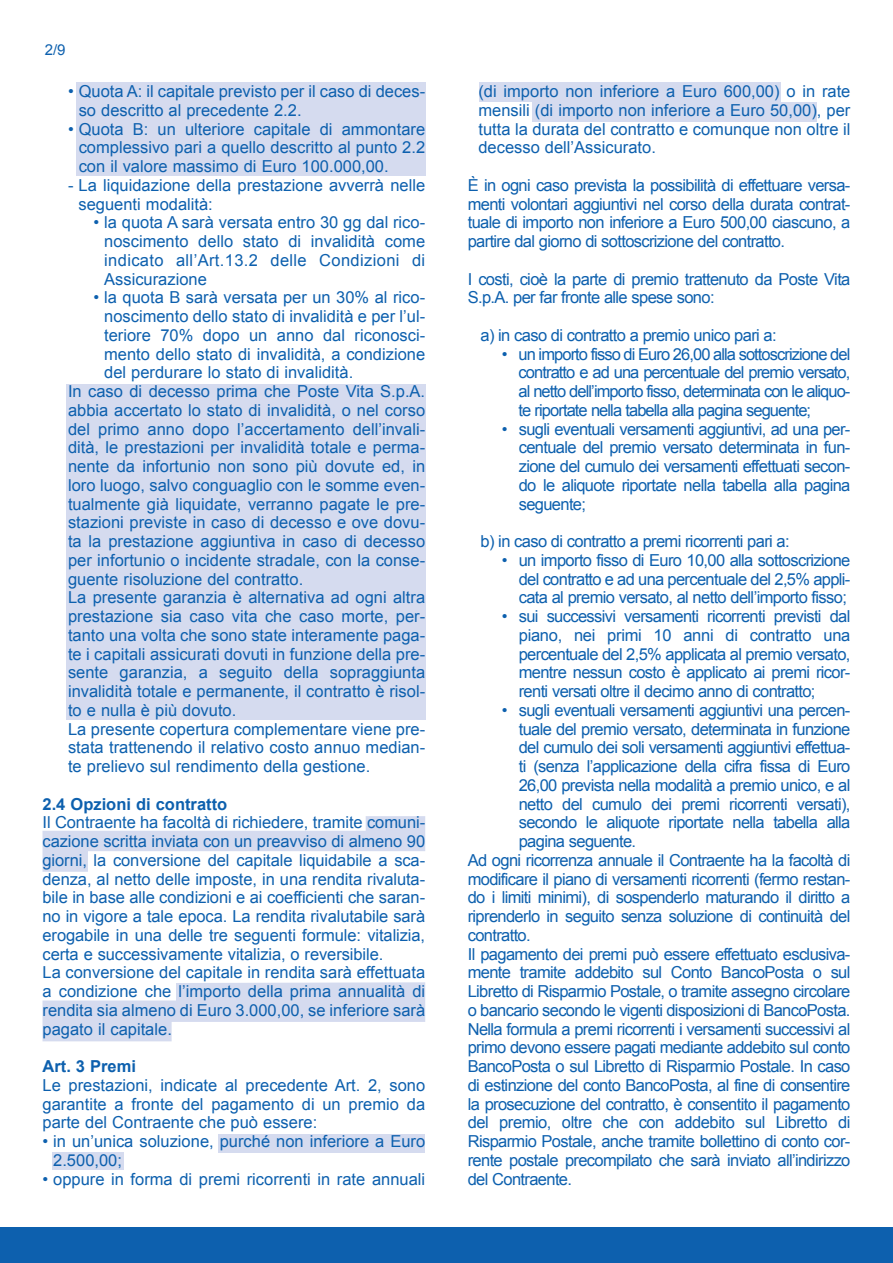
<style>
.page{position:relative;width:893px;height:1263px;background:#fff}
.page>*{position:absolute;margin:0;border:0;box-sizing:border-box;transform-origin:0 0}
.t1{font:16.5px/18.8px "Arial";letter-spacing:-.005em;color:#0d60ae;text-align:justify}
.t2{font:16.5px/18.8px "Arial";letter-spacing:-.04em;color:#0d60ae}
.t3{font:16.5px "Arial";letter-spacing:-.025em;color:#0d60ae}
.t4{font:700 16.5px "Arial";color:#0d60ae}
.t5{font:15px "Arial";color:#0d60ae}
</style>
<div class="page">
<div style="left:533px;top:102px;width:284px;height:19px;background:#d5dbef"></div>
<div style="left:479px;top:82px;width:301px;height:20px;background:#d5dbef"></div>
<div style="left:52px;top:1152px;width:71px;height:18px;background:#d5dbef"></div>
<div style="left:218px;top:1134px;width:207px;height:18px;background:#d5dbef"></div>
<svg style="left:43px;top:816px;width:382px;height:56px"></svg>
<svg style="left:43px;top:982px;width:382px;height:59px"></svg>
<div style="left:66px;top:384px;width:359px;height:335px;background:#d5dbef"></div>
<div style="left:76px;top:82px;width:349px;height:94px;background:#d5dbef"></div>
<div style="left:0;top:1227px;width:893px;height:36px;background:#0d60ae"></div>
<p class="t5" style="left:45px;top:41px;width:22px">2/9</p>
<p class="t1" style="left:79px;top:82px;width:348px;text-indent:-11px">• Quota a: il capitale previsto per il caso di deces&shy;so descritto al precedente 2.2.</p>
<p class="t1" style="left:79px;top:119px;width:348px;text-indent:-11px">• Quota B: un ulteriore capitale di ammontare complessivo pari a quello descritto al punto 2.2 con il valore massimo di Euro 100.000,00.</p>
<p class="t1" style="left:79px;top:176px;width:348px;text-indent:-10px">- La liquidazione della prestazione avverrà nelle seguenti modalità:</p>
<p class="t1" style="left:104px;top:213px;width:322px;text-indent:-11px">• la quota a sarà versata entro 30 gg dal rico&shy;noscimento dello stato di invalidità come indicato all’art.13.2 delle Condizioni di assicurazione</p>
<p class="t1" style="left:94px;top:288px;width:333px">• la quota B sarà versata per un 30% al rico-</p>
<p class="t1" style="left:104px;top:307px;width:322px">noscimento dello stato di invalidità e per l’ul-</p>
<p class="t1" style="left:104px;top:326px;width:322px">teriore 70% dopo un anno dal riconosci-</p>
<p class="t1" style="left:104px;top:344px;width:322px">mento dello stato di invalidità, a condizione</p>
<p class="t1" style="left:104px;top:363px;width:251px">del perdurare lo stato di invalidità.</p>
<p class="t1" style="left:68px;top:382px;width:359px">In caso di decesso prima che poste Vita S.p.a.</p>
<p class="t1" style="left:68px;top:401px;width:359px">abbia accertato lo stato di invalidità, o nel corso</p>
<p class="t1" style="left:68px;top:419px;width:359px">del primo anno dopo l’accertamento dell’invali-</p>
<p class="t1" style="left:68px;top:438px;width:359px">dità, le prestazioni per invalidità totale e perma-</p>
<p class="t1" style="left:68px;top:457px;width:359px">nente da infortunio non sono più dovute ed, in</p>
<p class="t1" style="left:68px;top:476px;width:359px">loro luogo, salvo conguaglio con le somme even-</p>
<p class="t1" style="left:68px;top:494px;width:359px">tualmente già liquidate, verranno pagate le pre-</p>
<p class="t1" style="left:68px;top:513px;width:359px">stazioni previste in caso di decesso e ove dovu-</p>
<p class="t1" style="left:68px;top:532px;width:359px">ta la prestazione aggiuntiva in caso di decesso</p>
<p class="t1" style="left:68px;top:551px;width:359px">per infortunio o incidente stradale, con la conse-</p>
<p class="t1" style="left:68px;top:569px;width:237px">guente risoluzione del contratto.</p>
<p class="t1" style="left:68px;top:588px;width:359px">La presente garanzia è alternativa ad ogni altra</p>
<p class="t1" style="left:68px;top:607px;width:359px">prestazione sia caso vita che caso morte, per-</p>
<p class="t1" style="left:68px;top:626px;width:359px">tanto una volta che sono state interamente paga-</p>
<p class="t1" style="left:68px;top:644px;width:359px">te i capitali assicurati dovuti in funzione della pre-</p>
<p class="t1" style="left:68px;top:663px;width:359px">sente garanzia, a seguito della sopraggiunta</p>
<p class="t1" style="left:68px;top:682px;width:359px">invalidità totale e permanente, il contratto è risol-</p>
<p class="t1" style="left:68px;top:701px;width:170px">to e nulla è più dovuto.</p>
<p class="t1" style="left:68px;top:719px;width:359px">La presente copertura complementare viene pre-</p>
<p class="t1" style="left:68px;top:738px;width:359px">stata trattenendo il relativo costo annuo median-</p>
<p class="t1" style="left:68px;top:757px;width:304px">te prelievo sul rendimento della gestione.</p>
<p class="t4" style="left:43px;top:795px;width:186px">2.4 opzioni di contratto</p>
<p class="t1" style="left:43px;top:813px;width:384px;text-align:left">Il Contraente ha facoltà di richiedere, tramite comuni&shy;cazione scritta inviata con un preavviso di almeno 90 giorni, la conversione del capitale liquidabile a sca&shy;denza, al netto delle imposte, in una rendita rivaluta&shy;bile in base alle condizioni e ai coefficienti che saran&shy;no in vigore a tale epoca. La rendita rivalutabile sarà erogabile in una delle tre seguenti formule: vitalizia, certa e successivamente vitalizia, o reversibile.<br>La conversione del capitale in rendita sarà effettuata a condizione che l’importo della prima annualità di rendita sia almeno di Euro 3.000,00, se inferiore sarà pagato il capitale.</p>
<p class="t4" style="left:43px;top:1057px;width:95px">Art. 3 Premi</p>
<p class="t1" style="left:43px;top:1076px;width:384px">Le prestazioni, indicate al precedente art. 2, sono garantite a fronte del pagamento di un premio da parte del Contraente che può essere:</p>
<p class="t1" style="left:53px;top:1132px;width:373px;text-indent:-11px">• in un’unica soluzione, purché non inferiore a Euro<br>2.500,00;</p>
<p class="t1" style="left:43px;top:1169px;width:384px">• oppure in forma di premi ricorrenti in rate annuali</p>
<p class="t1" style="left:478px;top:82px;width:373px">(di importo non inferiore a Euro 600,00) o in rate mensili (di importo non inferiore a Euro 50,00), per tutta la durata del contratto e comunque non oltre il decesso dell’assicurato.</p>
<p class="t1" style="left:468px;top:176px;width:384px">è in ogni caso prevista la possibilità di effettuare versa&shy;menti volontari aggiuntivi nel corso della durata contrat&shy;tuale di importo non inferiore a Euro 500,00 ciascuno, a partire dal giorno di sottoscrizione del contratto.</p>
<p class="t2" style="left:468px;top:269px;width:384px">I costi, cioè la parte di premio trattenuto da poste Vita<br>S.p.a. per far fronte alle spese sono:</p>
<p class="t2" style="left:480px;top:326px;width:298px">a) in caso di contratto a premio unico pari a:</p>
<p class="t1" style="left:519px;top:344px;width:333px;text-indent:-17px">• un importo fisso di Euro 26,00 alla sottoscrizione del contratto e ad una percentuale del premio versato, al netto dell’importo fisso, determinata con le aliquo&shy;te riportate nella tabella alla pagina seguente;</p>
<p class="t1" style="left:519px;top:419px;width:333px;text-indent:-17px">• sugli eventuali versamenti aggiuntivi, ad una per&shy;centuale del premio versato determinata in fun&shy;zione del cumulo dei versamenti effettuati secon&shy;do le aliquote riportate nella tabella alla pagina seguente;</p>
<p class="t2" style="left:480px;top:532px;width:311px">b) in caso di contratto a premi ricorrenti pari a:</p>
<p class="t1" style="left:519px;top:551px;width:333px;text-indent:-17px">• un importo fisso di Euro 10,00 alla sottoscrizione del contratto e ad una percentuale del 2,5% appli&shy;cata al premio versato, al netto dell’importo fisso;</p>
<p class="t1" style="left:519px;top:607px;width:333px;text-indent:-17px">• sui successivi versamenti ricorrenti previsti dal piano, nei primi 10 anni di contratto una percentuale del 2,5% applicata al premio versato, mentre nessun costo è applicato ai premi ricor&shy;renti versati oltre il decimo anno di contratto;</p>
<p class="t2" style="left:502px;top:701px;width:350px">• sugli eventuali versamenti aggiuntivi una percen-</p>
<p class="t2" style="left:519px;top:719px;width:333px">tuale del premio versato, determinata in funzione</p>
<p class="t2" style="left:519px;top:738px;width:333px">del cumulo dei soli versamenti aggiuntivi effettua-</p>
<p class="t2" style="left:519px;top:757px;width:333px">ti (senza l’applicazione della cifra fissa di Euro</p>
<p class="t2" style="left:519px;top:776px;width:333px">26,00 prevista nella modalità a premio unico, e al</p>
<p class="t2" style="left:519px;top:794px;width:333px">netto del cumulo dei premi ricorrenti versati),</p>
<p class="t2" style="left:519px;top:813px;width:333px">secondo le aliquote riportate nella tabella alla</p>
<p class="t2" style="left:519px;top:832px;width:119px">pagina seguente.</p>
<p class="t2" style="left:468px;top:851px;width:384px">ad ogni ricorrenza annuale il Contraente ha la facoltà di</p>
<p class="t2" style="left:468px;top:869px;width:384px">modificare il piano di versamenti ricorrenti (fermo restan-</p>
<p class="t2" style="left:468px;top:888px;width:384px">do i limiti minimi), di sospenderlo maturando il diritto a</p>
<p class="t2" style="left:468px;top:907px;width:384px">riprenderlo in seguito senza soluzione di continuità del</p>
<p class="t2" style="left:468px;top:926px;width:65px">contratto.</p>
<p class="t2" style="left:468px;top:944px;width:384px">Il pagamento dei premi può essere effettuato esclusiva-</p>
<p class="t2" style="left:468px;top:963px;width:384px">mente tramite addebito sul Conto Bancoposta o sul</p>
<p class="t2" style="left:468px;top:982px;width:384px">Libretto di Risparmio postale, o tramite assegno circolare</p>
<p class="t2" style="left:468px;top:1001px;width:384px">o bancario secondo le vigenti disposizioni di Bancoposta.</p>
<p class="t2" style="left:468px;top:1019px;width:384px">Nella formula a premi ricorrenti i versamenti successivi al</p>
<p class="t2" style="left:468px;top:1038px;width:384px">primo devono essere pagati mediante addebito sul conto</p>
<p class="t2" style="left:468px;top:1057px;width:384px">Bancoposta o sul Libretto di Risparmio postale. In caso</p>
<p class="t2" style="left:468px;top:1076px;width:384px">di estinzione del conto Bancoposta, al fine di consentire</p>
<p class="t2" style="left:468px;top:1094px;width:384px">la prosecuzione del contratto, è consentito il pagamento</p>
<p class="t3" style="left:468px;top:1113px;width:384px">del premio, oltre che con addebito sul Libretto di</p>
<p class="t2" style="left:468px;top:1132px;width:384px">Risparmio postale, anche tramite bollettino di conto cor-</p>
<p class="t2" style="left:468px;top:1151px;width:384px">rente postale precompilato che sarà inviato all’indirizzo</p>
<p class="t2" style="left:468px;top:1169px;width:106px">del Contraente.</p>
</div>
